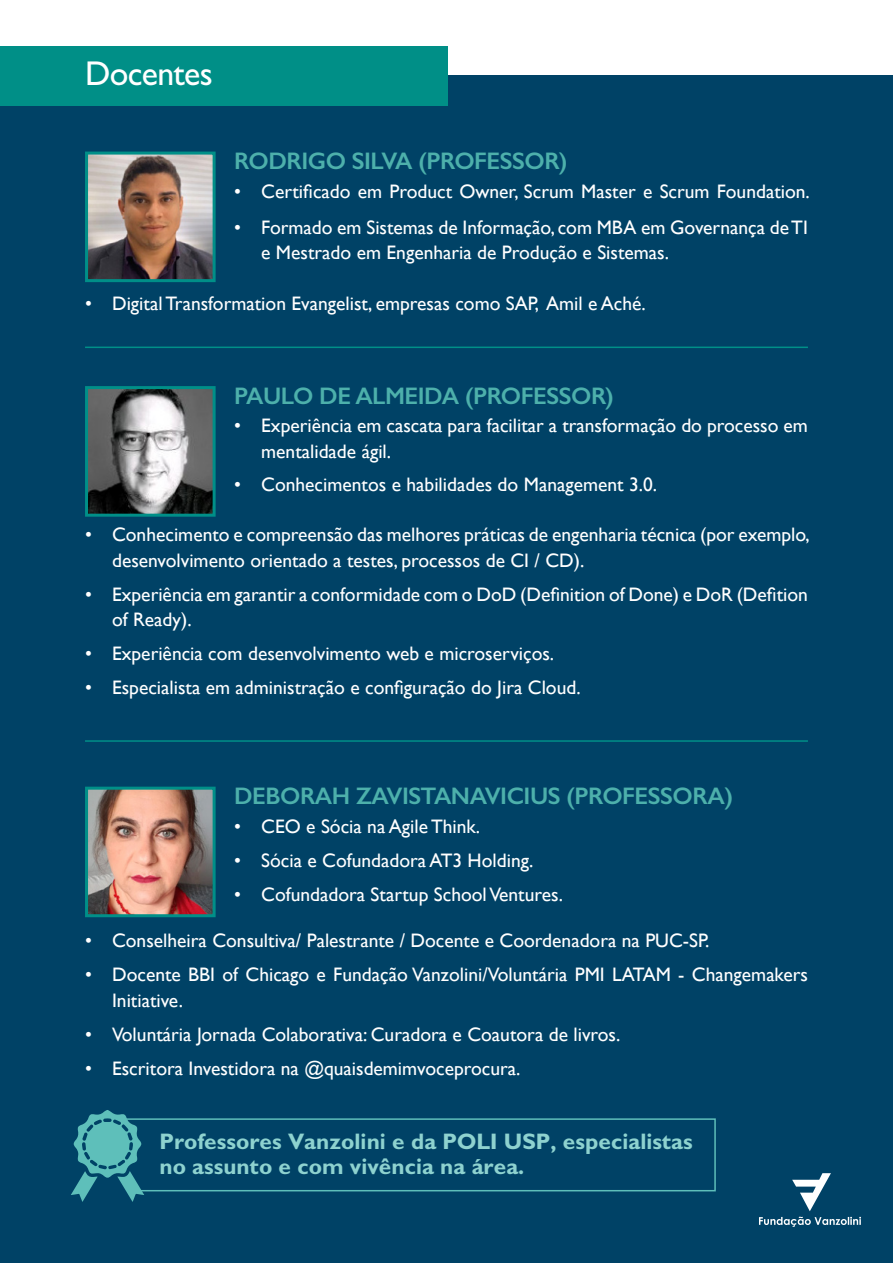
<style>
.page{position:relative;width:893px;height:1263px;background:#fff}
.page>*{position:absolute;margin:0;border:0;box-sizing:border-box;transform-origin:0 0}
.t1{font:500 34.5px "Gill Sans";letter-spacing:-.02em;color:#fff}
.t2{font:600 24px "Gill Sans";letter-spacing:-.02em;color:#4db0ab}
.t3{font:700 22.5px/25.5px "Gill Sans";color:#8ed2cf}
.t4{font:19.5px/25.5px "Gill Sans";color:#fff}
</style>
<div class="page">
<div style="left:0;top:76px;width:893px;height:1187px;background:#004266"></div>
<div style="left:0;top:46px;width:447px;height:60px;background:#008f87"></div>
<svg style="left:71px;top:1110px;width:645px;height:92px"></svg>
<hr style="left:85px;top:347px;width:723px;height:1px;background:#008f88">
<img style="left:89px;top:156px;width:123px;height:122px">
<div style="left:85px;top:152px;width:131px;height:130px;border:3px solid #008f88"></div>
<hr style="left:85px;top:740px;width:723px;height:2px;background:#008f88">
<img style="left:89px;top:390px;width:123px;height:123px">
<div style="left:85px;top:386px;width:131px;height:131px;border:3px solid #008f88"></div>
<img style="left:89px;top:791px;width:123px;height:122px">
<div style="left:85px;top:787px;width:131px;height:130px;border:3px solid #008f88"></div>
<svg style="left:792px;top:1173px;width:39px;height:38px"></svg>
<svg style="left:759px;top:1217px;width:102px;height:10px"></svg>
<h1 class="t1" style="left:85px;top:53px;width:129px">Docentes</h1>
<p class="t2" style="left:234px;top:146px;width:335px">RODRIGO SILVA (PROFESSOR)</p>
<p class="t4" style="left:234px;top:179px;width:577px">• Certificado em Product Owner, Scrum Master e Scrum Foundation.</p>
<p class="t4" style="left:261px;top:215px;width:548px;text-indent:-27px">• Formado em Sistemas de Informação, com MBA em Governança de TI e Mestrado em Engenharia de Produção e Sistemas.</p>
<p class="t4" style="left:85px;top:291px;width:562px">• Digital Transformation Evangelist, empresas como SAP, Amil e Aché.</p>
<p class="t2" style="left:234px;top:381px;width:381px">PAULO DE ALMEIDA (PROFESSOR)</p>
<p class="t4" style="left:261px;top:413px;width:548px;text-indent:-27px">• Experiência em cascata para facilitar a transformação do processo em mentalidade ágil.</p>
<p class="t4" style="left:234px;top:472px;width:424px">• Conhecimentos e habilidades do Management 3.0.</p>
<p class="t4" style="left:112px;top:522px;width:699px;text-indent:-27px">• Conhecimento e compreensão das melhores práticas de engenharia técnica (por exemplo, desenvolvimento orientado a testes, processos de CI / CD).</p>
<p class="t4" style="left:112px;top:582px;width:697px;text-indent:-27px">• Experiência em garantir a conformidade com o DoD (Definition of Done) e DoR (Defition of Ready).</p>
<p class="t4" style="left:85px;top:641px;width:471px">• Experiência com desenvolvimento web e microserviços.</p>
<p class="t4" style="left:85px;top:675px;width:497px">• Especialista em administração e configuração do Jira Cloud.</p>
<p class="t2" style="left:234px;top:781px;width:500px">DEBORAH ZAVISTANAVICIUS (PROFESSORA)</p>
<p class="t4" style="left:234px;top:814px;width:247px">• CEO e Sócia na Agile Think.</p>
<p class="t4" style="left:234px;top:848px;width:301px">• Sócia e Cofundadora AT3 Holding.</p>
<p class="t4" style="left:234px;top:882px;width:330px">• Cofundadora Startup School Ventures.</p>
<p class="t4" style="left:85px;top:928px;width:626px">• Conselheira Consultiva/ Palestrante / Docente e Coordenadora na PUC-SP.</p>
<p class="t4" style="left:112px;top:962px;width:697px;text-indent:-27px">• Docente BBI of Chicago e Fundação Vanzolini/Voluntária PMI LATAM - Changemakers<br>Initiative.</p>
<p class="t4" style="left:85px;top:1022px;width:537px">• Voluntária Jornada Colaborativa: Curadora e Coautora de livros.</p>
<p class="t4" style="left:85px;top:1056px;width:437px">• Escritora Investidora na @quaisdemimvoceprocura.</p>
<p class="t3" style="left:159px;top:1128px;width:535px">Professores Vanzolini e da POLI USP, especialistas no assunto e com vivência na área.</p>
</div>
